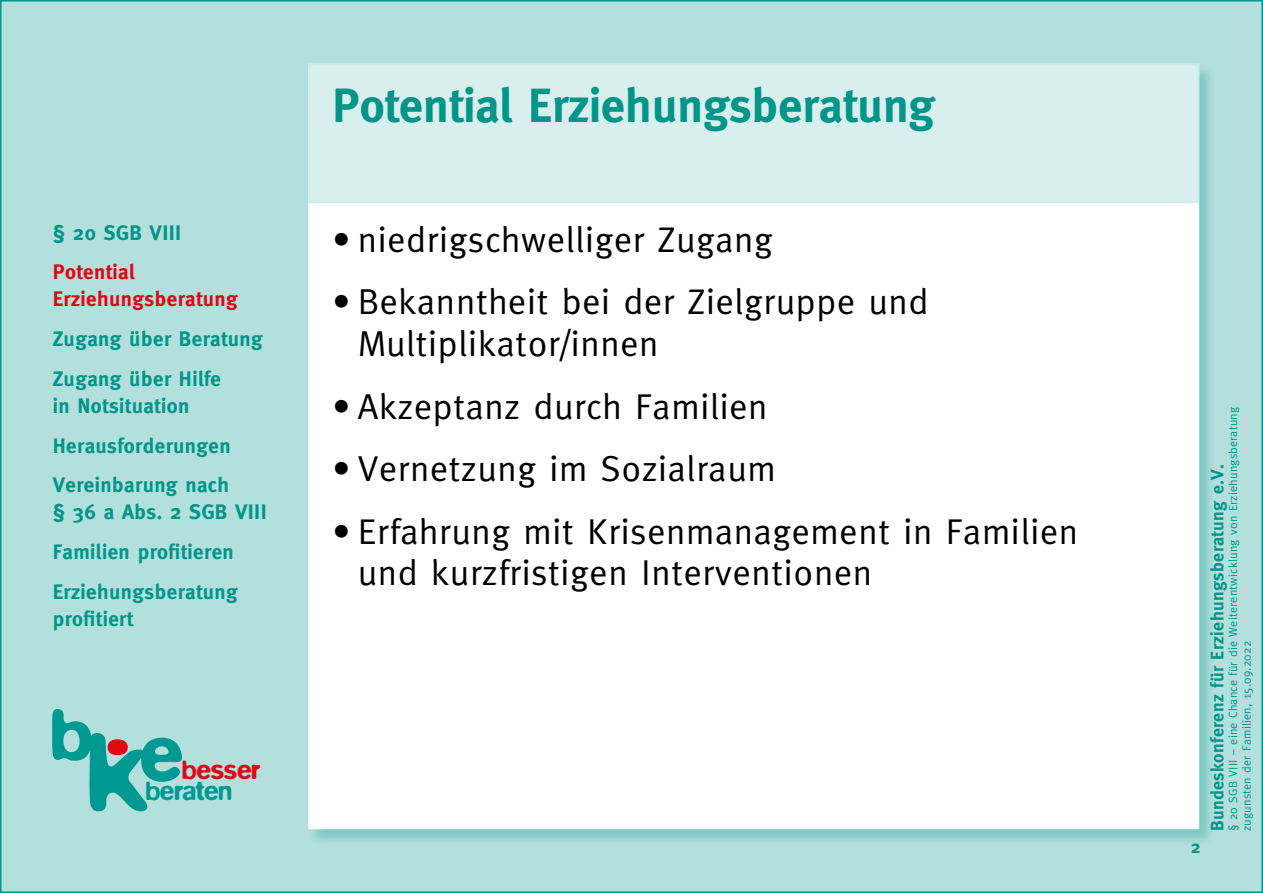
<style>
.page{position:relative;width:1263px;height:893px;background:#fff}
.page>*{position:absolute;margin:0;border:0;box-sizing:border-box;transform-origin:0 0}
.t1{font:700 48px "Meta";color:#029589}
.t2{font:36px/41.4px "Meta";letter-spacing:.02em;color:#000}
.t3{font:500 27px "Blur";letter-spacing:-.02em;color:#009a93}
.t4{font:500 27px "Blur";letter-spacing:-.02em;color:#e30613}
.t5{font:700 21px/39.8px "Meta";letter-spacing:.02em;color:#029589}
.t6{font:700 21px/27px "Meta";letter-spacing:.02em;color:#e30613}
.t7{font:700 18px "Meta";letter-spacing:.02em;color:#029589}
.t8{font:12px/13.8px "Meta";letter-spacing:.02em;color:#029589}
</style>
<div class="page">
<div style="left:0;top:0;width:1263px;height:893px;background:#b3dfdc;border:2px solid #029589"></div>
<div style="left:309px;top:64px;width:907px;height:782px;background:#029589;opacity:.29"></div>
<div style="left:308px;top:64px;width:891px;height:765px;background:#fff"></div>
<div style="left:308px;top:64px;width:891px;height:139px;background:#d9efed;border:2px solid #cdeae7"></div>
<svg style="left:52px;top:709px;width:130px;height:102px"></svg>
<p class="t5" style="left:53px;top:212px;width:130px">§ 20 SGB VIII</p>
<p class="t6" style="left:53px;top:258px;width:187px">Potential<br>Erziehungsberatung</p>
<p class="t5" style="left:53px;top:319px;width:212px">Zugang über Beratung<br>Zugang über Hilfe</p>
<p class="t5" style="left:53px;top:386px;width:179px">in Notsituation<br>Herausforderungen<br>Vereinbarung nach</p>
<p class="t5" style="left:53px;top:492px;width:215px">§ 36 a Abs. 2 SGB VIII<br>Familien profitieren<br>Erziehungsberatung</p>
<p class="t5" style="left:53px;top:599px;width:82px">profitiert</p>
<p class="t4" style="left:182px;top:755px;width:80px">besser</p>
<p class="t3" style="left:145px;top:775px;width:88px">beraten</p>
<h1 class="t1" style="left:332px;top:78px;width:604px">Potential Erziehungsberatung</h1>
<p class="t2" style="left:332px;top:218px;width:442px">• niedrigschwelliger Zugang</p>
<p class="t2" style="left:358px;top:281px;width:572px;text-indent:-26px">• Bekanntheit bei der Zielgruppe und<br>Multiplikator/innen</p>
<p class="t2" style="left:332px;top:385px;width:437px">• Akzeptanz durch Familien</p>
<p class="t2" style="left:332px;top:448px;width:445px">• Vernetzung im Sozialraum</p>
<p class="t2" style="left:358px;top:510px;width:722px;text-indent:-26px">• Erfahrung mit Krisenmanagement in Familien und kurzfristigen Interventionen</p>
<p class="t7" style="left:1191px;top:836px;width:11px">2</p>
<p class="t8" style="left:1226px;top:831px;width:426px;rotate:-90deg">§ 20 SGB VIII – eine Chance für die Weiterentwicklung von Erziehungsberatung zugunsten der Familien, 15.09.2022</p>
<p class="t7" style="left:1207px;top:831px;width:369px;rotate:-90deg">Bundeskonferenz für Erziehungsberatung e.V.</p>
</div>
